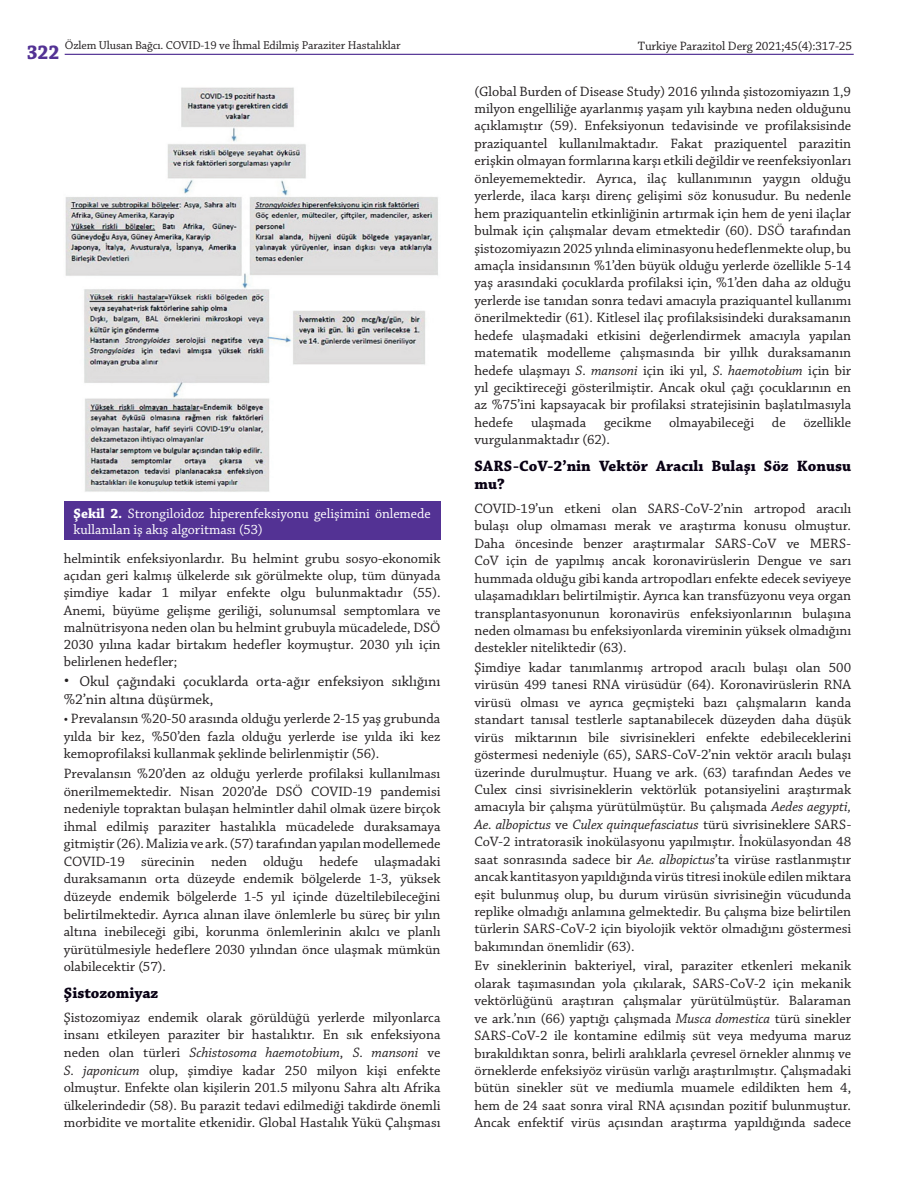
<style>
.page{position:relative;width:915px;height:1191px;background:#fff}
.page>*{position:absolute;margin:0;border:0;box-sizing:border-box;transform-origin:0 0}
.t1{font:700 21px "Chaparral Pro";color:#533294;scale:.92 1}
.t2{font:700 15.75px/18.1px "Chaparral Pro";color:#090114}
.t3{font:15px/17.5px "Chaparral Pro";color:#231f20}
.t4{font:14.25px/17.4px "Chaparral Pro";letter-spacing:-.005em;color:#231f20;text-align:justify}
.t5{font:14.25px/16.5px "Chaparral Pro";color:#fff}
.t6{font:12.75px "Chaparral Pro";letter-spacing:-.01em;color:#231f20}
.t7{font:12px "Chaparral Pro";letter-spacing:-.01em;color:#231f20}
.s1{font-weight:700}
.s2{font-family:"Helvetica";font-size:15.75px}
.s3{font-style:italic}
</style>
<div class="page">
<hr style="left:65px;top:54px;width:788px;height:1px;background:#533294">
<div style="left:64px;top:501px;width:376px;height:38px;background:#533294"></div>
<img style="left:65px;top:87px;width:373px;height:405px">
<p class="t7" style="left:65px;top:39px;width:336px">Özlem Ulusan Bağcı. COVID-19 ve İhmal Edilmiş Paraziter Hastalıklar</p>
<h1 class="t1" style="left:27px;top:40px;width:37px">322</h1>
<p class="t5" style="left:74px;top:505px;width:358px"><span class="s1">Şekil 2.</span> Strongiloidoz hiperenfeksiyonu gelişimini önlemede kullanılan iş akış algoritması (53)</p>
<p class="t4" style="left:64px;top:550px;width:378px">helmintik enfeksiyonlardır. Bu helmint grubu sosyo-ekonomik açıdan geri kalmış ülkelerde sık görülmekte olup, tüm dünyada şimdiye kadar 1 milyar enfekte olgu bulunmaktadır (55).<br>Anemi, büyüme gelişme geriliği, solunumsal semptomlara ve malnütrisyona neden olan bu helmint grubuyla mücadelede, DSÖ 2030 yılına kadar birtakım hedefler koymuştur. 2030 yılı için belirlenen hedefler;</p>
<p class="t3" style="left:64px;top:673px;width:378px"><span class="s2">•</span> Okul çağındaki çocuklarda orta-ağır enfeksiyon sıklığını %2’nin altına düşürmek,</p>
<p class="t4" style="left:64px;top:710px;width:378px">• Prevalansın %20-50 arasında olduğu yerlerde 2-15 yaş grubunda yılda bir kez, %50’den fazla olduğu yerlerde ise yılda iki kez kemoprofilaksi kullanmak şeklinde belirlenmiştir (56).</p>
<p class="t4" style="left:64px;top:765px;width:378px">Prevalansın %20’den az olduğu yerlerde profilaksi kullanılması önerilmemektedir. Nisan 2020’de DSÖ COVID-19 pandemisi nedeniyle topraktan bulaşan helmintler dahil olmak üzere birçok ihmal edilmiş paraziter hastalıkla mücadelede duraksamaya gitmiştir (26). Malizia ve ark. (57) tarafından yapılan modellemede COVID-19 sürecinin neden olduğu hedefe ulaşmadaki duraksamanın orta düzeyde endemik bölgelerde 1-3, yüksek düzeyde endemik bölgelerde 1-5 yıl içinde düzeltilebileceğini belirtilmektedir. Ayrıca alınan ilave önlemlerle bu süreç bir yılın altına inebileceği gibi, korunma önlemlerinin akılcı ve planlı yürütülmesiyle hedeflere 2030 yılından önce ulaşmak mümkün olabilecektir (57).</p>
<p class="t2" style="left:64px;top:984px;width:96px">Şistozomiyaz</p>
<p class="t4" style="left:64px;top:1009px;width:378px">Şistozomiyaz endemik olarak görüldüğü yerlerde milyonlarca insanı etkileyen paraziter bir hastalıktır. En sık enfeksiyona neden olan türleri <span class="s3">Schistosoma haemotobium</span>, <span class="s3">S. mansoni</span> ve <span class="s3">S. japonicum</span> olup, şimdiye kadar 250 milyon kişi enfekte olmuştur. Enfekte olan kişilerin 201.5 milyonu Sahra altı Afrika ülkelerindedir (58). Bu parazit tedavi edilmediği takdirde önemli morbidite ve mortalite etkenidir. Global Hastalık Yükü Çalışması</p>
<p class="t6" style="left:637px;top:39px;width:216px">Turkiye Parazitol Derg 2021;45(4):317-25</p>
<p class="t4" style="left:474px;top:83px;width:378px">(Global Burden of Disease Study) 2016 yılında şistozomiyazın 1,9 milyon engelliliğe ayarlanmış yaşam yılı kaybına neden olduğunu açıklamıştır (59). Enfeksiyonun tedavisinde ve profilaksisinde praziquantel kullanılmaktadır. Fakat praziquentel parazitin erişkin olmayan formlarına karşı etkili değildir ve reenfeksiyonları önleyememektedir. Ayrıca, ilaç kullanımının yaygın olduğu yerlerde, ilaca karşı direnç gelişimi söz konusudur. Bu nedenle hem praziquantelin etkinliğinin artırmak için hem de yeni ilaçlar bulmak için çalışmalar devam etmektedir (60). DSÖ tarafından şistozomiyazın 2025 yılında eliminasyonu hedeflenmekte olup, bu amaçla insidansının %1’den büyük olduğu yerlerde özellikle 5-14 yaş arasındaki çocuklarda profilaksi için, %1’den daha az olduğu yerlerde ise tanıdan sonra tedavi amacıyla praziquantel kullanımı önerilmektedir (61). Kitlesel ilaç profilaksisindeki duraksamanın hedefe ulaşmadaki etkisini değerlendirmek amacıyla yapılan matematik modelleme çalışmasında bir yıllık duraksamanın hedefe ulaşmayı <span class="s3">S. mansoni</span> için iki yıl, <span class="s3">S. haemotobium</span> için bir yıl geciktireceği gösterilmiştir. Ancak okul çağı çocuklarının en az %75’ini kapsayacak bir profilaksi stratejisinin başlatılmasıyla hedefe ulaşmada gecikme olmayabileceği de özellikle vurgulanmaktadır (62).</p>
<p class="t2" style="left:474px;top:457px;width:378px">SARS-CoV-2’nin Vektör Aracılı Bulaşı Söz Konusu mu?</p>
<p class="t4" style="left:474px;top:500px;width:378px">COVID-19’un etkeni olan SARS-CoV-2’nin artropod aracılı bulaşı olup olmaması merak ve araştırma konusu olmuştur.<br>Daha öncesinde benzer araştırmalar SARS-CoV ve MERS-CoV için de yapılmış ancak koronavirüslerin Dengue ve sarı hummada olduğu gibi kanda artropodları enfekte edecek seviyeye ulaşamadıkları belirtilmiştir. Ayrıca kan transfüzyonu veya organ transplantasyonunun koronavirüs enfeksiyonlarının bulaşına neden olmaması bu enfeksiyonlarda vireminin yüksek olmadığını destekler niteliktedir (63).</p>
<p class="t4" style="left:474px;top:659px;width:378px">Şimdiye kadar tanımlanmış artropod aracılı bulaşı olan 500 virüsün 499 tanesi RNA virüsüdür (64). Koronavirüslerin RNA virüsü olması ve ayrıca geçmişteki bazı çalışmaların kanda standart tanısal testlerle saptanabilecek düzeyden daha düşük virüs miktarının bile sivrisinekleri enfekte edebileceklerini göstermesi nedeniyle (65), SARS-CoV-2’nin vektör aracılı bulaşı üzerinde durulmuştur. Huang ve ark. (63) tarafından Aedes ve Culex cinsi sivrisineklerin vektörlük potansiyelini araştırmak amacıyla bir çalışma yürütülmüştür. Bu çalışmada <span class="s3">Aedes aegypti, Ae. albopictus</span> ve <span class="s3">Culex quinquefasciatus</span> türü sivrisineklere SARS-CoV-2 intratorasik inokülasyonu yapılmıştır. İnokülasyondan 48 saat sonrasında sadece bir <span class="s3">Ae. albopictus</span>’ta virüse rastlanmıştır ancak kantitasyon yapıldığında virüs titresi inoküle edilen miktara eşit bulunmuş olup, bu durum virüsün sivrisineğin vücudunda replike olmadığı anlamına gelmektedir. Bu çalışma bize belirtilen türlerin SARS-CoV-2 için biyolojik vektör olmadığını göstermesi bakımından önemlidir (63).</p>
<p class="t4" style="left:474px;top:957px;width:378px">Ev sineklerinin bakteriyel, viral, paraziter etkenleri mekanik olarak taşımasından yola çıkılarak, SARS-CoV-2 için mekanik vektörlüğünü araştıran çalışmalar yürütülmüştür. Balaraman ve ark.’nın (66) yaptığı çalışmada <span class="s3">Musca domestica</span> türü sinekler SARS-CoV-2 ile kontamine edilmiş süt veya medyuma maruz bırakıldıktan sonra, belirli aralıklarla çevresel örnekler alınmış ve örneklerde enfeksiyöz virüsün varlığı araştırılmıştır. Çalışmadaki bütün sinekler süt ve mediumla muamele edildikten hem 4, hem de 24 saat sonra viral RNA açısından pozitif bulunmuştur.<br>Ancak enfektif virüs açısından araştırma yapıldığında sadece</p>
</div>
